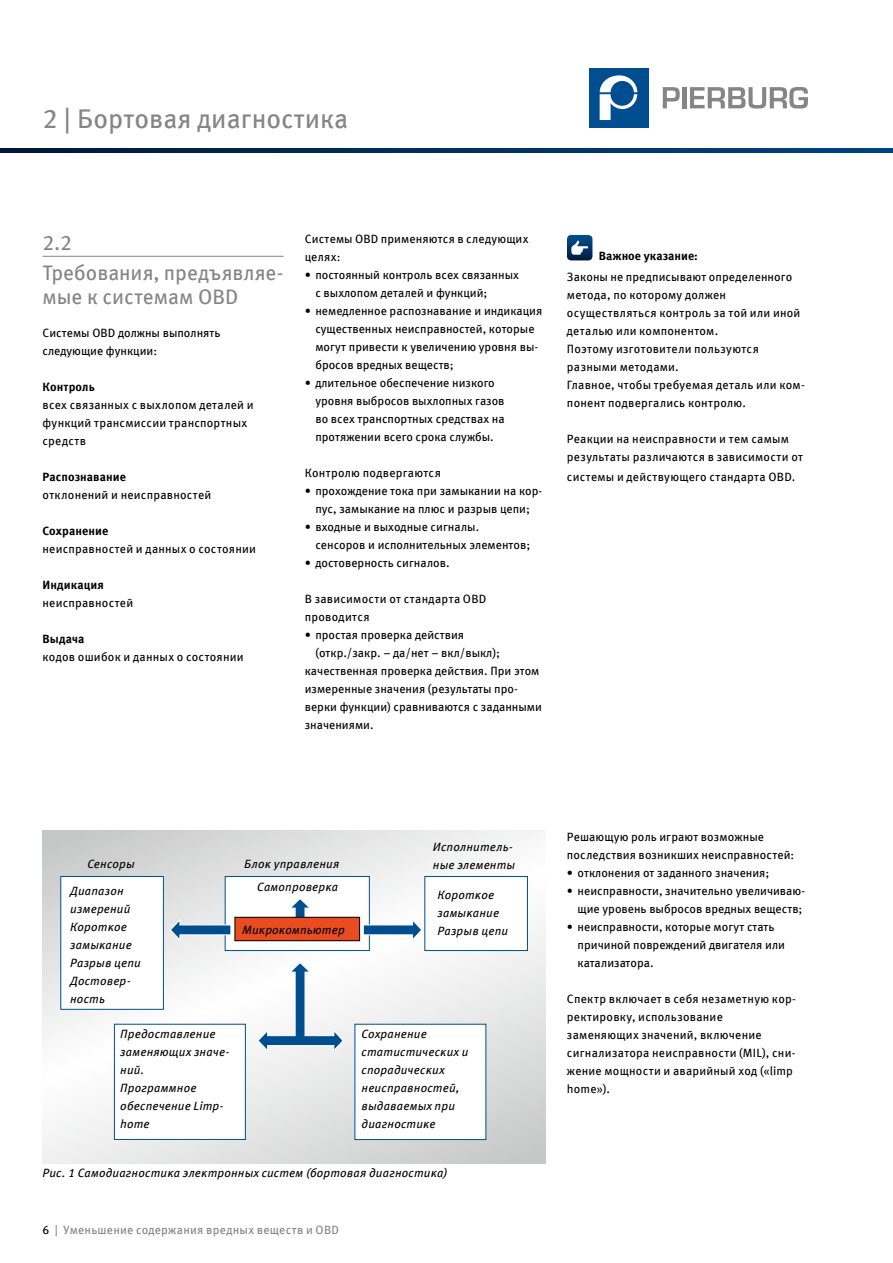
<style>
.page{position:relative;width:893px;height:1263px;background:#fff}
.page>*{position:absolute;margin:0;border:0;box-sizing:border-box;transform-origin:0 0}
.t1{font:27px "Meta OFC";color:#868585}
.t2{font:21px/30px "Meta OFC";color:#868585}
.t3{font:12px/18px "Meta OFC";letter-spacing:.005em;color:#000}
.t4{font:italic 12px/18px "Meta OFC";letter-spacing:.015em;color:#000}
.t5{font:700 12px "Meta OFC";letter-spacing:.005em;color:#000}
.t6{font:12px "Meta OFC";letter-spacing:.02em;color:#868585}
.s1{color:#000}
</style>
<div class="page">
<div style="left:589px;top:68px;width:59px;height:60px;background:#004e90"></div>
<svg style="left:600px;top:75px;width:37px;height:45px"></svg>
<svg style="left:663px;top:87px;width:17px;height:21px"></svg>
<div style="left:682px;top:87px;width:5px;height:21px;background:#868585"></div>
<svg style="left:690px;top:87px;width:118px;height:22px"></svg>
<svg style="left:0;top:149px;width:893px;height:3px;background:#002e5c"></svg>
<hr style="left:43px;top:256px;width:240px;height:1px;background:#868585">
<svg style="left:43px;top:831px;width:503px;height:333px"></svg>
<div style="left:225px;top:876px;width:145px;height:75px;background:#fff;border:1px solid #004e90"></div>
<div style="left:424px;top:876px;width:104px;height:75px;background:#fff;border:1px solid #004e90"></div>
<div style="left:354px;top:1024px;width:132px;height:116px;background:#fff"></div>
<svg style="left:288px;top:899px;width:23px;height:18px"></svg>
<div style="left:235px;top:917px;width:125px;height:24px;background:#e94c21"></div>
<div style="left:234px;top:917px;width:126px;height:24px;border:1px solid #000"></div>
<svg style="left:169px;top:919px;width:62px;height:23px"></svg>
<svg style="left:363px;top:918px;width:60px;height:23px"></svg>
<svg style="left:257px;top:961px;width:87px;height:92px"></svg>
<div style="left:61px;top:876px;width:102px;height:133px;background:#fff"></div>
<div style="left:60px;top:876px;width:104px;height:134px;border:1px solid #004e90"></div>
<div style="left:114px;top:1024px;width:132px;height:116px;background:#fff;border:1px solid #004e90"></div>
<svg style="left:567px;top:235px;width:25px;height:25px"></svg>
<h1 class="t1" style="left:43px;top:101px;width:307px">2 | Бортовая диагностика</h1>
<h2 class="t2" style="left:43px;top:228px;width:242px">2.2<br>Требования, предъявляе-</h2>
<h2 class="t2" style="left:42px;top:282px;width:197px">мые к системам OBD</h2>
<p class="t3" style="left:43px;top:324px;width:179px">Системы OBD должны выполнять следующие функции:</p>
<p class="t5" style="left:43px;top:379px;width:54px">Контроль</p>
<p class="t3" style="left:43px;top:396px;width:213px">всех связанных с выхлопом деталей и функций трансмиссии транспортных средств</p>
<p class="t5" style="left:43px;top:469px;width:85px">Распознавание</p>
<p class="t3" style="left:43px;top:486px;width:170px">отклонений и неисправностей</p>
<p class="t5" style="left:43px;top:523px;width:67px">Сохранение</p>
<p class="t3" style="left:43px;top:540px;width:215px">неисправностей и данных о состоянии</p>
<p class="t5" style="left:43px;top:577px;width:63px">Индикация</p>
<p class="t3" style="left:43px;top:594px;width:92px">неисправностей</p>
<p class="t5" style="left:43px;top:631px;width:43px">Выдача</p>
<p class="t3" style="left:43px;top:648px;width:203px">кодов ошибок и данных о состоянии</p>
<p class="t3" style="left:305px;top:230px;width:225px">Системы OBD применяются в следующих целях:</p>
<p class="t3" style="left:315px;top:266px;width:205px;text-indent:-11px">• постоянный контроль всех связанных с выхлопом деталей и функций;</p>
<p class="t3" style="left:315px;top:302px;width:228px;text-indent:-11px">• немедленное распознавание и индикация существенных неисправностей, которые могут привести к увеличению уровня вы&shy;бросов вредных веществ;</p>
<p class="t3" style="left:315px;top:374px;width:191px;text-indent:-11px">• длительное обеспечение низкого уровня выбросов выхлопных газов во всех транспортных средствах на протяжении всего срока службы.</p>
<p class="t3" style="left:305px;top:464px;width:138px">Контролю подвергаются</p>
<p class="t3" style="left:305px;top:482px;width:239px;text-align:center">• прохождение тока при замыкании на кор&shy;пус, замыкание на плюс и разрыв цепи;</p>
<p class="t3" style="left:315px;top:518px;width:216px;text-indent:-11px">• входные и выходные сигналы. сенсоров и исполнительных элементов;</p>
<p class="t3" style="left:305px;top:554px;width:146px">• достоверность сигналов.</p>
<p class="t3" style="left:305px;top:590px;width:183px">В зависимости от стандарта OBD проводится</p>
<p class="t3" style="left:305px;top:626px;width:161px">• простая проверка действия</p>
<p class="t3" style="left:315px;top:644px;width:186px">(откр./закр. – да/нет – вкл/выкл);</p>
<p class="t3" style="left:305px;top:662px;width:236px">качественная проверка действия. При этом</p>
<p class="t3" style="left:305px;top:680px;width:215px">измеренные значения (результаты про-</p>
<p class="t3" style="left:305px;top:698px;width:239px">верки функции) сравниваются с заданными</p>
<p class="t3" style="left:305px;top:716px;width:70px">значениями.</p>
<p class="t5" style="left:599px;top:248px;width:100px">Важное указание:</p>
<p class="t3" style="left:567px;top:268px;width:239px">Законы не предписывают определенного метода, по которому должен осуществляться контроль за той или иной деталью или компонентом.<br>Поэтому изготовители пользуются разными методами.<br>Главное, чтобы требуемая деталь или ком&shy;понент подвергались контролю.</p>
<p class="t3" style="left:567px;top:430px;width:238px">Реакции на неисправности и тем самым результаты различаются в зависимости от</p>
<p class="t3" style="left:567px;top:468px;width:230px">системы и действующего стандарта OBD.</p>
<p class="t4" style="left:87px;top:855px;width:49px">Сенсоры</p>
<p class="t4" style="left:244px;top:855px;width:97px">Блок управления</p>
<p class="t4" style="left:433px;top:838px;width:84px">Исполнитель&shy;ные элементы</p>
<p class="t4" style="left:257px;top:878px;width:83px">Самопроверка</p>
<p class="t4" style="left:70px;top:882px;width:72px">Диапазон измерений<br>Короткое замыкание<br>Разрыв цепи<br>Достовер&shy;ность</p>
<p class="t4" style="left:437px;top:886px;width:63px">Короткое замыкание</p>
<p class="t4" style="left:242px;top:920px;width:104px">Микрокомпьютер</p>
<p class="t4" style="left:437px;top:922px;width:72px">Разрыв цепи</p>
<p class="t4" style="left:120px;top:1025px;width:111px">Предоставление заменяющих значе&shy;ний.<br>Программное обеспечение Limp&shy;home</p>
<p class="t4" style="left:362px;top:1025px;width:108px">Сохранение статистических и спорадических неисправностей, выдаваемых при диагностике</p>
<p class="t4" style="left:43px;top:1164px;width:407px">Рис. 1 Самодиагностика электронных систем (бортовая диагностика)</p>
<p class="t6" style="left:43px;top:1222px;width:298px"><span class="s1">6</span> | Уменьшениe содержания вредных веществ и OBD</p>
<p class="t3" style="left:567px;top:828px;width:229px">Решающую роль играют возможные последствия возникших неисправностей:</p>
<p class="t3" style="left:567px;top:864px;width:204px">• отклонения от заданного значения;</p>
<p class="t3" style="left:567px;top:882px;width:240px;text-align:right">• неисправности, значительно увеличиваю&shy;щие уровень выбросов вредных веществ;</p>
<p class="t3" style="left:578px;top:918px;width:209px;text-indent:-11px">• неисправности, которые могут стать причиной повреждений двигателя или катализатора.</p>
<p class="t3" style="left:567px;top:990px;width:230px">Спектр включает в себя незаметную кор&shy;ректировку, использование заменяющих значений, включение сигнализатора неисправности (MIL), сни&shy;жение мощности и аварийный ход («limp home»).</p>
</div>
